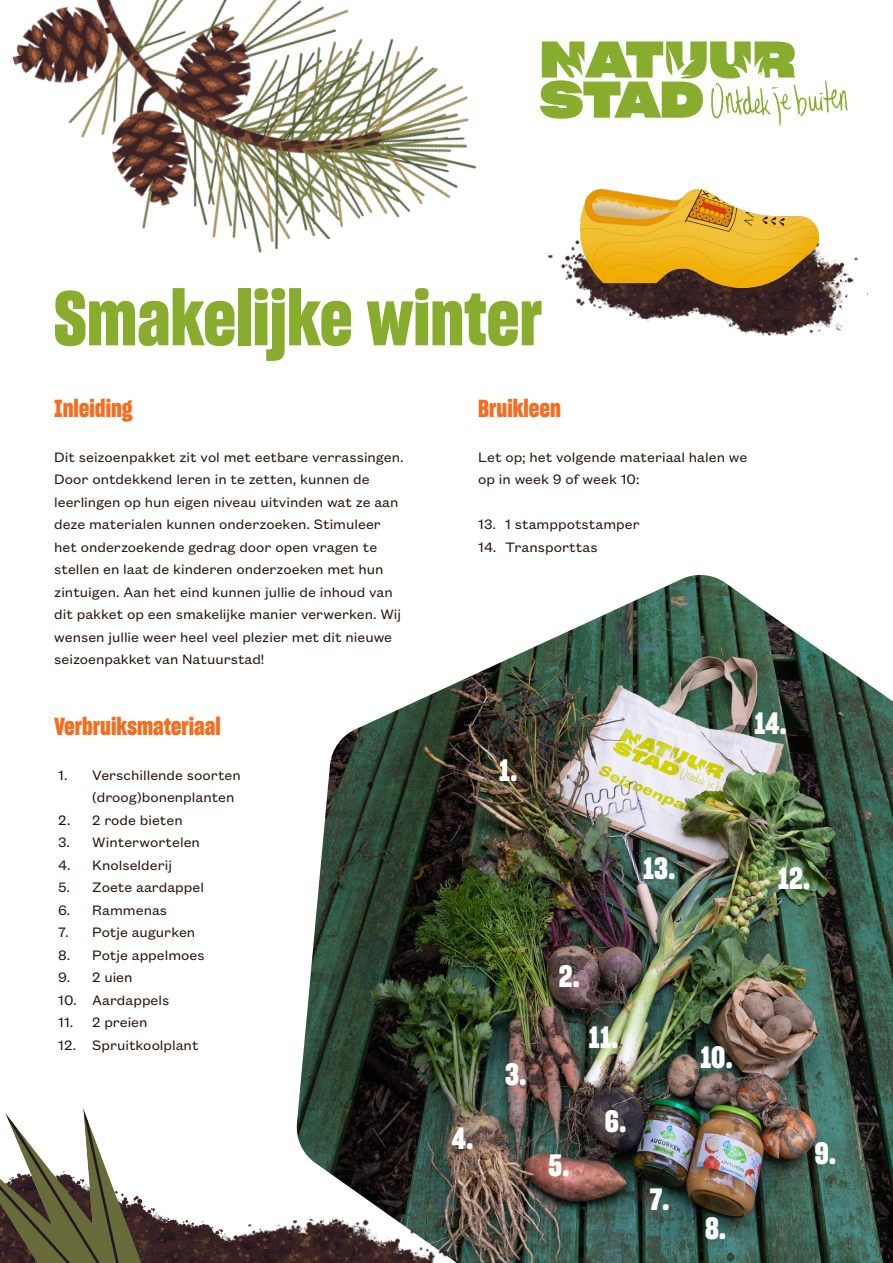
<style>
.page{position:relative;width:893px;height:1263px;background:#fff}
.page>*{position:absolute;margin:0;border:0;box-sizing:border-box;transform-origin:0 0}
.t1{font:75px "Sharp Grotesk Bold 15";color:#88ac2e}
.t2{font:30px "Sharp Grotesk Bold 15";letter-spacing:-.005em;color:#fff}
.t3{font:24px "Sharp Grotesk Bold 15";color:#f36e21}
.t4{font:15px/22.5px "Founders Grotesk Text";color:#27130b}
</style>
<div class="page">
<svg style="left:540px;top:41px;width:308px;height:85px"></svg>
<img style="left:296px;top:575px;width:597px;height:688px">
<img style="left:147px;top:1206px;width:244px;height:57px">
<img style="left:431px;top:1218px;width:45px;height:45px">
<img style="left:189px;top:1209px;width:242px;height:54px">
<img style="left:0;top:1108px;width:143px;height:155px">
<img style="left:12px;top:0;width:465px;height:253px">
<img style="left:548px;top:240px;width:64px;height:69px">
<img style="left:612px;top:288px;width:41px;height:33px">
<img style="left:653px;top:230px;width:216px;height:106px">
<img style="left:580px;top:190px;width:238px;height:98px">
<p class="t1" style="left:54px;top:267px;width:490px">Smakelijke winter</p>
<p class="t3" style="left:54px;top:392px;width:80px">Inleiding</p>
<p class="t4" style="left:54px;top:445px;width:351px">Dit seizoenpakket zit vol met eetbare verrassingen.<br>Door ontdekkend leren in te zetten, kunnen de leerlingen op hun eigen niveau uitvinden wat ze aan deze materialen kunnen onderzoeken. Stimuleer het onderzoekende gedrag door open vragen te stellen en laat de kinderen onderzoeken met hun zintuigen. Aan het eind kunnen jullie de inhoud van dit pakket op een smakelijke manier verwerken. Wij wensen jullie weer heel veel plezier met dit nieuwe seizoenpakket van Natuurstad!</p>
<p class="t3" style="left:478px;top:392px;width:84px">Bruikleen</p>
<p class="t4" style="left:478px;top:445px;width:271px">Let op; het volgende materiaal halen we</p>
<p class="t4" style="left:478px;top:467px;width:163px">op in week 9 of week 10:</p>
<p class="t4" style="left:478px;top:512px;width:163px">13. 1 stamppotstamper</p>
<p class="t4" style="left:478px;top:535px;width:121px">14. Transporttas</p>
<p class="t3" style="left:54px;top:709px;width:168px">Verbruiksmateriaal</p>
<p class="t4" style="left:92px;top:762px;width:150px;text-indent:-34px">1. Verschillende soorten (droog)bonenplanten</p>
<p class="t4" style="left:58px;top:807px;width:126px">2. 2 rode bieten</p>
<p class="t4" style="left:58px;top:830px;width:143px">3. Winterwortelen</p>
<p class="t4" style="left:58px;top:852px;width:115px">4. Knolselderij</p>
<p class="t4" style="left:58px;top:875px;width:147px">5. Zoete aardappel</p>
<p class="t4" style="left:58px;top:897px;width:111px">6. Rammenas</p>
<p class="t4" style="left:58px;top:920px;width:139px">7. Potje augurken</p>
<p class="t4" style="left:58px;top:942px;width:148px">8. Potje appelmoes</p>
<p class="t4" style="left:58px;top:965px;width:76px">9. 2 uien</p>
<p class="t4" style="left:58px;top:987px;width:113px">10. Aardappels</p>
<p class="t4" style="left:58px;top:1010px;width:91px">11. 2 preien</p>
<p class="t4" style="left:58px;top:1032px;width:142px">12. Spruitkoolplant</p>
<p class="t2" style="left:499px;top:749px;width:20px">1.</p>
<p class="t2" style="left:754px;top:703px;width:34px">14.</p>
<p class="t2" style="left:643px;top:847px;width:34px">13.</p>
<p class="t2" style="left:452px;top:1117px;width:23px">4.</p>
<p class="t2" style="left:505px;top:1053px;width:23px">3.</p>
<p class="t2" style="left:559px;top:955px;width:23px">2.</p>
<p class="t2" style="left:589px;top:1016px;width:31px">11.</p>
<p class="t2" style="left:549px;top:1144px;width:23px">5.</p>
<p class="t2" style="left:605px;top:1100px;width:23px">6.</p>
<p class="t2" style="left:650px;top:1179px;width:22px">7.</p>
<p class="t2" style="left:701px;top:1036px;width:34px">10.</p>
<p class="t2" style="left:705px;top:1208px;width:23px">8.</p>
<p class="t2" style="left:778px;top:858px;width:34px">12.</p>
<p class="t2" style="left:815px;top:1132px;width:23px">9.</p>
</div>
